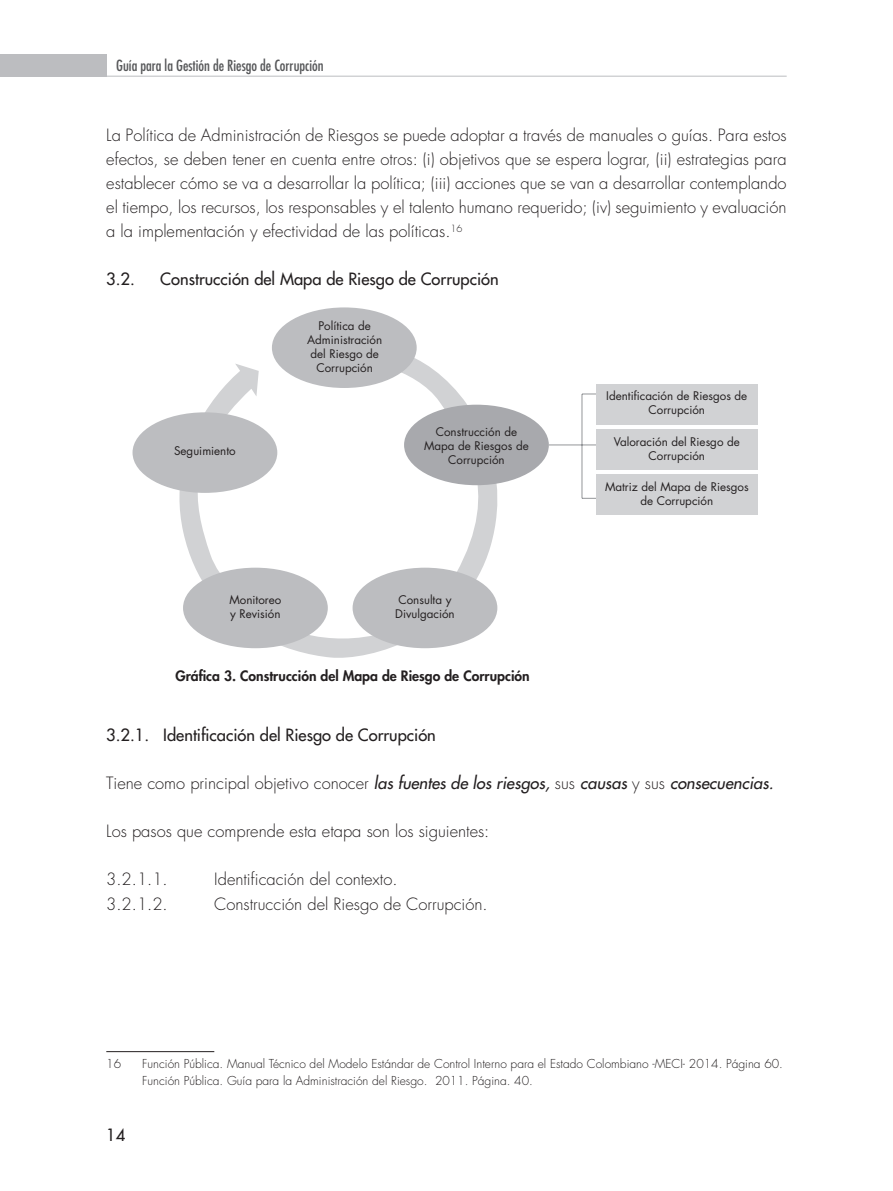
<style>
.page{position:relative;width:893px;height:1191px;background:#fff}
.page>*{position:absolute;margin:0;border:0;box-sizing:border-box;transform-origin:0 0}
.t1{font:300 16.5px/24px "Futura Std";color:#231f20;text-align:justify}
.t2{font:500 16.5px "Futura Std";color:#231f20}
.t3{font:italic 500 16.5px "Futura Std";color:#231f20}
.t4{font:condensed 15px "Futura Std";color:#57585a}
.t5{font:800 13.95px "Futura Std";color:#231f20}
.t6{font:300 12px/16.5px "Futura Std";color:#231f20}
.t7{font:11.55px/14px "Futura Std";color:#231f20;text-align:center}
.s1{font-weight:300;font-style:normal}
</style>
<div class="page">
<div style="left:0;top:54px;width:106px;height:23px;background:#bcbdc0"></div>
<hr style="left:103px;top:76px;width:684px;height:1px;background:#bcbdc0">
<hr style="left:106px;top:1051px;width:108px;height:1px;background:#231f20">
<div style="left:596px;top:384px;width:161px;height:40px;background:#d1d2d4"></div>
<div style="left:596px;top:429px;width:161px;height:40px;background:#d1d2d4"></div>
<div style="left:596px;top:474px;width:161px;height:40px;background:#d1d2d4"></div>
<svg style="left:162px;top:336px;width:353px;height:322px"></svg>
<div style="left:272px;top:307px;width:145px;height:81px;background:#bcbdc0;border-radius:50%"></div>
<div style="left:404px;top:405px;width:145px;height:80px;background:#a8a9ad;border-radius:50%"></div>
<div style="left:183px;top:567px;width:145px;height:81px;background:#bcbdc0;border-radius:50%"></div>
<div style="left:353px;top:567px;width:144px;height:81px;background:#bcbdc0;border-radius:50%"></div>
<div style="left:133px;top:412px;width:144px;height:81px;background:#bcbdc0;border-radius:50%"></div>
<hr style="left:549px;top:445px;width:47px;height:1px;background:#939598">
<hr style="left:582px;top:394px;width:1px;height:104px;background:#939598">
<svg style="left:582px;top:498px;width:14px;height:1px"></svg>
<svg style="left:583px;top:394px;width:13px;height:1px"></svg>
<p class="t4" style="left:116px;top:57px;width:209px">Guía para la Gestión de Riesgo de Corrupción</p>
<p class="t1" style="left:106px;top:124px;width:682px">La Política de Administración de Riesgos se puede adoptar a través de manuales o guías. Para estos efectos, se deben tener en cuenta entre otros: (i) objetivos que se espera lograr, (ii) estrategias para establecer cómo se va a desarrollar la política; (iii) acciones que se van a desarrollar contemplando el tiempo, los recursos, los responsables y el talento humano requerido; (iv) seguimiento y evaluación a la implementación y efectividad de las políticas.<sup>16</sup></p>
<p class="t2" style="left:106px;top:269px;width:30px">3.2.</p>
<p class="t2" style="left:160px;top:269px;width:340px">Construcción del Mapa de Riesgo de Corrupción</p>
<p class="t7" style="left:174px;top:444px;width:63px">Seguimiento</p>
<p class="t7" style="left:307px;top:319px;width:77px">Política de<br>Administración del Riesgo de<br>Corrupción</p>
<p class="t7" style="left:424px;top:425px;width:106px">Construcción de<br>Mapa de Riesgos de<br>Corrupción</p>
<p class="t7" style="left:229px;top:593px;width:53px;text-align:left">Monitoreo y Revisión</p>
<p class="t7" style="left:395px;top:593px;width:61px;text-align:left">Consulta y<br>Divulgación</p>
<p class="t5" style="left:175px;top:667px;width:356px">Gráfica 3. Construcción del Mapa de Riesgo de Corrupción</p>
<p class="t7" style="left:606px;top:389px;width:143px">Identificación de Riesgos de<br>Corrupción</p>
<p class="t7" style="left:614px;top:434px;width:128px">Valoración del Riesgo de<br>Corrupción</p>
<p class="t7" style="left:605px;top:480px;width:145px">Matriz del Mapa de Riesgos de Corrupción</p>
<p class="t2" style="left:106px;top:725px;width:331px">3.2.1. Identificación del Riesgo de Corrupción</p>
<p class="t3" style="left:106px;top:773px;width:669px"><span class="s1">Tiene como principal objetivo conocer</span> las fuentes de los riesgos, <span class="s1">sus</span> causas <span class="s1">y sus</span> consecuencias.</p>
<p class="t1" style="left:106px;top:820px;width:385px">Los pasos que comprende esta etapa son los siguientes:</p>
<p class="t1" style="left:106px;top:868px;width:63px">3.2.1.1.</p>
<p class="t1" style="left:214px;top:868px;width:185px">Identificación del contexto.</p>
<p class="t1" style="left:106px;top:892px;width:63px">3.2.1.2.</p>
<p class="t1" style="left:214px;top:892px;width:275px">Construcción del Riesgo de Corrupción.</p>
<p class="t6" style="left:106px;top:1055px;width:16px">16</p>
<p class="t6" style="left:142px;top:1055px;width:642px">Función Pública. Manual Técnico del Modelo Estándar de Control Interno para el Estado Colombiano -MECI- 2014. Página 60.<br>Función Pública. Guía para la Administración del Riesgo. 2011. Página. 40.</p>
<p class="t2" style="left:106px;top:1124px;width:21px">14</p>
</div>
